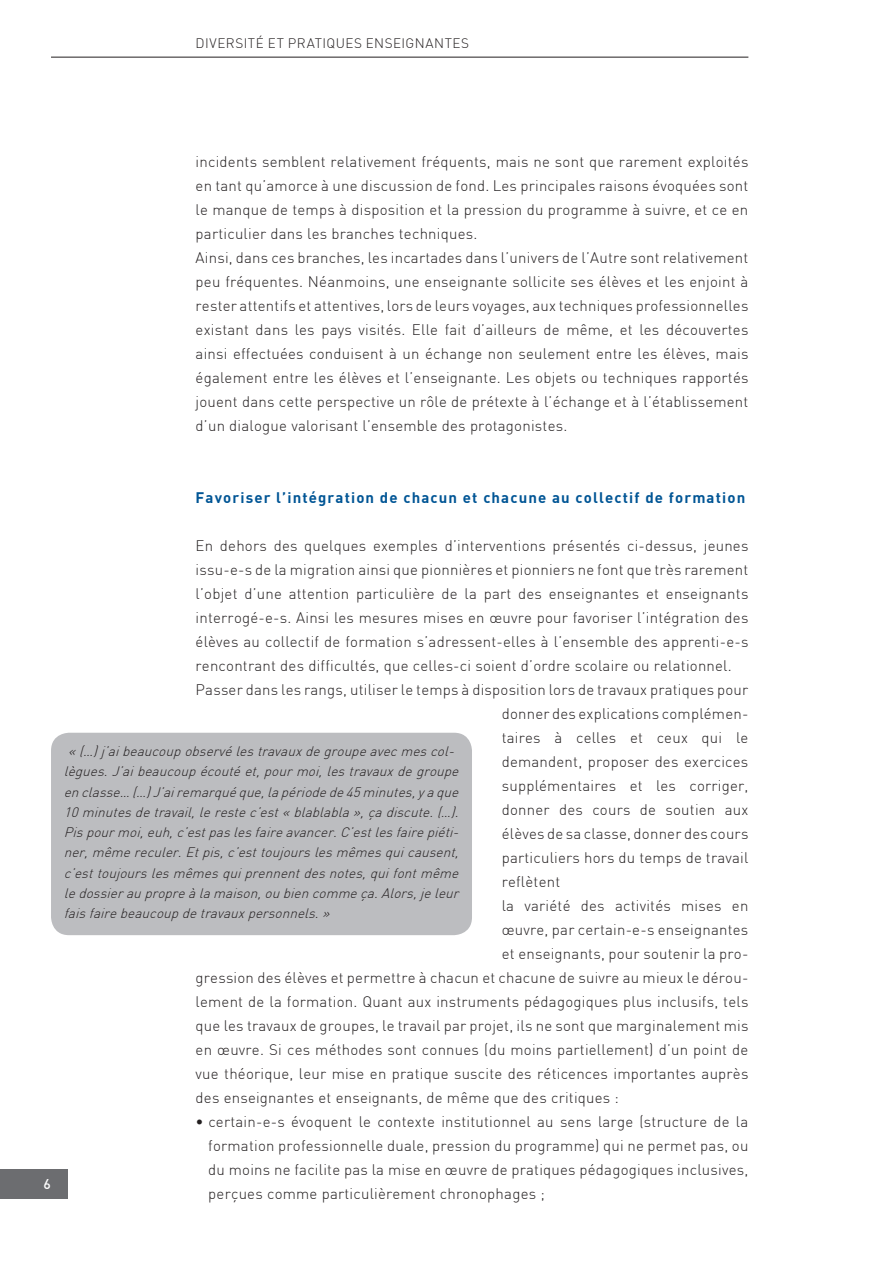
<style>
.page{position:relative;width:893px;height:1263px;background:#fff}
.page>*{position:absolute;margin:0;border:0;box-sizing:border-box;transform-origin:0 0}
.t1{font:300 15px/24px "DIN";letter-spacing:.015em;color:#231f20}
.t2{font:700 15px "DIN";letter-spacing:.075em;color:#005595}
.t3{font:500 13.8px "DIN";color:#fff}
.t4{font:italic 300 13.5px/20.2px "DIN";letter-spacing:.005em;color:#231f20}
.t5{font:300 13.5px "DIN";letter-spacing:.04em;color:#231f20}
</style>
<div class="page">
<div style="left:0;top:1169px;width:68px;height:30px;background:#6c6d70"></div>
<hr style="left:51px;top:57px;width:697px;height:1px;background:#231f20">
<div style="left:51px;top:733px;width:421px;height:202px;background:#bcbdc0;border-radius:18px"></div>
<p class="t5" style="left:196px;top:35px;width:275px">Diversité et pratiques enseignantes</p>
<p class="t1" style="left:196px;top:150px;width:554px">incidents semblent relativement fréquents, mais ne sont que rarement exploités en tant qu’amorce à une discussion de fond. Les principales raisons évoquées sont le manque de temps à disposition et la pression du programme à suivre, et ce en particulier dans les branches techniques.<br>Ainsi, dans ces branches, les incartades dans l’univers de l’Autre sont relativement peu fréquentes. N éanmoins, une enseignante sollicite ses élèves et les enjoint à rester attentifs et attentives, lors de leurs voyages, aux techniques professionnelles existant dans les pays visités. Elle fait d’ailleurs de même, et les découvertes ainsi effectuées conduisent à un échange non seulement entre les élèves, mais également entre les élèves et l’enseignante. Les objets ou techniques rapportés jouent dans cette perspective un rôle de prétexte à l’échange et à l’établissement d’un dialogue valorisant l’ensemble des protagonistes.</p>
<p class="t3" style="left:44px;top:1175px;width:9px">6</p>
<p class="t2" style="left:196px;top:488px;width:551px">Favoriser l’intégration de chacun et chacune au collectif de formation</p>
<p class="t1" style="left:196px;top:534px;width:554px">En dehors des quelques exemples d’interventions présentés ci-dessus, jeunes</p>
<p class="t1" style="left:196px;top:558px;width:554px">issu-e-s de la migration ainsi que pionnières et pionniers ne font que très rarement</p>
<p class="t1" style="left:196px;top:582px;width:554px">l’objet d’une attention particulière de la part des enseignantes et enseignants</p>
<p class="t1" style="left:196px;top:606px;width:554px">interrogé-e-s. Ainsi les mesures mises en œuvre pour favoriser l’intégration des</p>
<p class="t1" style="left:196px;top:630px;width:554px">élèves au collectif de formation s’adressent-elles à l’ensemble des apprenti-e-s</p>
<p class="t1" style="left:196px;top:654px;width:538px">rencontrant des difficultés, que celles-ci soient d’ordre scolaire ou relationnel.</p>
<p class="t1" style="left:196px;top:678px;width:554px">Passer dans les rangs, utiliser le temps à disposition lors de travaux pratiques pour</p>
<p class="t1" style="left:502px;top:702px;width:248px">donner des explications complémen-</p>
<p class="t1" style="left:502px;top:726px;width:248px">taires à celles et ceux qui le</p>
<p class="t1" style="left:502px;top:750px;width:248px">demandent, proposer des exercices</p>
<p class="t1" style="left:502px;top:774px;width:248px">supplémentaires et les corriger,</p>
<p class="t1" style="left:502px;top:798px;width:248px">donner des cours de soutien aux</p>
<p class="t1" style="left:502px;top:822px;width:248px">élèves de sa classe, donner des cours</p>
<p class="t1" style="left:502px;top:846px;width:248px">particuliers hors du temps de travail</p>
<p class="t1" style="left:502px;top:870px;width:60px">reflètent</p>
<p class="t1" style="left:502px;top:894px;width:248px">la variété des activités mises en</p>
<p class="t1" style="left:502px;top:918px;width:248px">œuvre, par certain-e-s enseignantes</p>
<p class="t1" style="left:502px;top:942px;width:248px">et enseignants, pour soutenir la pro-</p>
<p class="t1" style="left:196px;top:966px;width:554px">gression des élèves et permettre à chacun et chacune de suivre au mieux le dérou-</p>
<p class="t1" style="left:196px;top:990px;width:554px">lement de la formation. Quant aux instruments pédagogiques plus inclusifs, tels</p>
<p class="t1" style="left:196px;top:1014px;width:554px">que les travaux de groupes, le travail par projet, ils ne sont que marginalement mis</p>
<p class="t1" style="left:196px;top:1038px;width:554px">en œuvre. Si ces méthodes sont connues (du moins partiellement) d’un point de</p>
<p class="t1" style="left:196px;top:1062px;width:554px">vue théorique, leur mise en pratique suscite des réticences importantes auprès</p>
<p class="t1" style="left:196px;top:1086px;width:425px">des enseignantes et enseignants, de même que des critiques :</p>
<p class="t1" style="left:208px;top:1110px;width:542px;text-align:justify;text-indent:-13px">• certain-e-s évoquent le contexte institutionnel au sens large (structure de la formation professionnelle duale, pression du programme) qui ne permet pas, ou du moins ne facilite pas la mise en œuvre de pratiques pédagogiques inclusives, perçues comme particulièrement chronophages ;</p>
<p class="t4" style="left:64px;top:741px;width:400px;text-indent:4px">«(…)j ’aibeaucoupobservélestravauxdegroupeavecmescol&shy;lègues.J’aibeaucoupécoutéet,pourmoi,lestravauxdegroupe enclasse… (…)J’airemarquéque,lapériodede45minutes,yaque 10minutesdetravail,lerestec’est«blablabla»,çadiscute.(…).<br>Pispourmoi,euh,c’estpaslesfaireavancer.C ’estlesfairepiéti&shy;ner,mêmereculer.Etpis,c’esttoujourslesmêmesquicausent, c’esttoujourslesmêmesquiprennentdesnotes,quifontmême ledossieraupropreàlamaison,oubiencommeça.Alors,jeleur faisfairebeaucoupdetravauxpersonnels.»</p>
</div>
